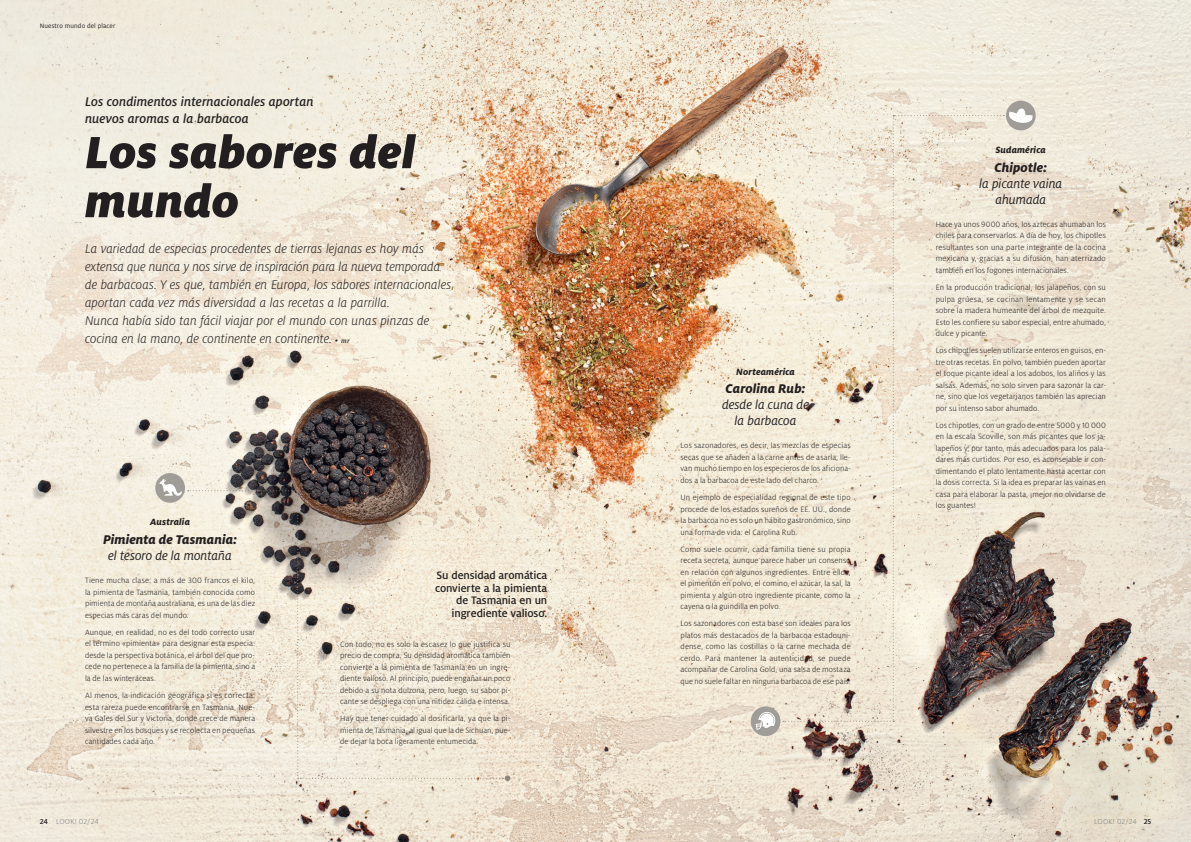
<style>
.page{position:relative;width:1191px;height:842px;background:#fff}
.page>*{position:absolute;margin:0;border:0;box-sizing:border-box;transform-origin:0 0}
.t1{font:italic 900 50px/49px "Milo Pro";letter-spacing:.005em;color:#231f20}
.t2{font:italic 300 14px/18px "Milo Pro";letter-spacing:-.005em;color:#231f20}
.t3{font:italic 14px/16px "Milo Pro";letter-spacing:-.01em;color:#231f20;text-align:center}
.t4{font:italic 500 14px/17px "Milo Pro";color:#231f20}
.t5{font:italic 800 14px "Milo Pro";letter-spacing:.005em;color:#231f20}
.t6{font:500 12px/12.5px "Milo Pro";letter-spacing:-.01em;color:#231f20;text-align:right}
.t7{font:italic 800 10px "Milo Pro";letter-spacing:.01em;color:#231f20}
.t8{font:300 8.5px/11.5px "Milo Pro";letter-spacing:.01em;color:#231f20;text-align:justify}
.t9{font:300 8px "Milo Pro";letter-spacing:.005em;color:#808285}
.t10{font:7px "Milo Pro";letter-spacing:.02em;color:#231f20}
.s1{font-family:"Milo Serif Pro";font-weight:400;font-style:normal;font-size:8.5px}
.s2{font-family:"Milo Serif Pro";font-weight:500;font-size:7px}
.s3{font-weight:500;color:#231f20}
</style>
<div class="page">
<img style="left:0;top:0;width:1191px;height:842px">
<div style="left:155px;top:473px;width:30px;height:30px;background:#a09d99;border-radius:50%"></div>
<svg style="left:159px;top:479px;width:23px;height:17px"></svg>
<div style="left:751px;top:706px;width:29px;height:30px;background:#a09d99;border-radius:50%"></div>
<svg style="left:755px;top:712px;width:21px;height:18px"></svg>
<svg style="left:188px;top:490px;width:322px;height:291px;background:#e1d8c8"></svg>
<div style="left:1006px;top:101px;width:29px;height:29px;background:#a09d99;border-radius:50%"></div>
<svg style="left:783px;top:108px;width:249px;height:614px;background:#e1d8c8"></svg>
<p class="t10" style="left:40px;top:22px;width:77px">Nuestro mundo del placer</p>
<h2 class="t4" style="left:85px;top:93px;width:230px">Los condimentos internacionales aportan nuevos aromas a la barbacoa</h2>
<h1 class="t1" style="left:85px;top:127px;width:332px">Los sabores del mundo</h1>
<p class="t2" style="left:85px;top:240px;width:368px">La variedad de especias procedentes de tierras lejanas es hoy más extensa que nunca y nos sirve de inspiración para la nueva temporada de barbacoas. Y es que, también en Europa, los sabores internacionales aportan cada vez más diversidad a las recetas a la parrilla.<br>Nunca había sido tan fácil viajar por el mundo con unas pinzas de cocina en la mano, de continente en continente. <span class="s1">•</span> <span class="s2">mr</span></p>
<p class="t7" style="left:150px;top:516px;width:41px">Australia</p>
<h2 class="t5" style="left:103px;top:532px;width:136px">Pimienta de Tasmania:</h2>
<h2 class="t3" style="left:108px;top:548px;width:125px">el tesoro de la montaña</h2>
<p class="t8" style="left:85px;top:575px;width:172px">Tiene mucha clase: a más de 300 francos el kilo, la pimienta de Tasmania, también conocida como pimienta de montaña australiana, es una de las diez especias más caras del mundo.</p>
<p class="t8" style="left:85px;top:627px;width:172px">Aunque, en realidad, no es del todo correcto usar el término «pimienta» para designar esta especia: desde la perspectiva botánica, el árbol del que pro&shy;cede no pertenece a la familia de la pimienta, sino a la de las winteráceas.</p>
<p class="t8" style="left:85px;top:690px;width:172px">Al menos, la indicación geográfica sí es correcta: esta rareza puede encontrarse en Tasmania, Nue&shy;va Gales del Sur y Victoria, donde crece de manera silvestre en los bosques y se recolecta en pequeñas cantidades cada año.</p>
<h3 class="t6" style="left:435px;top:569px;width:114px">Su densidad aromática convierte a la pimienta de Tasmania en un ingrediente valioso.</h3>
<p class="t8" style="left:340px;top:638px;width:172px">Con todo, no es solo la escasez lo que justifica su precio de compra. Su densidad aromática también convierte a la pimienta de Tasmania en un ingre&shy;diente valioso. Al principio, puede engañar un poco debido a su nota dulzona, pero, luego, su sabor pi&shy;cante se despliega con una nitidez cálida e intensa.</p>
<p class="t8" style="left:340px;top:713px;width:172px">Hay que tener cuidado al dosificarla, ya que la pi&shy;mienta de Tasmania, al igual que la de Sichuan, pue&shy;de dejar la boca ligeramente entumecida.</p>
<p class="t7" style="left:736px;top:366px;width:60px">Norteamérica</p>
<h2 class="t5" style="left:725px;top:381px;width:82px">Carolina Rub:</h2>
<h2 class="t3" style="left:722px;top:397px;width:89px">desde la cuna de la barbacoa</h2>
<p class="t8" style="left:680px;top:440px;width:172px">Los sazonadores, es decir, las mezclas de especias secas que se añaden a la carne antes de asarla, lle&shy;van mucho tiempo en los especieros de los aficiona&shy;dos a la barbacoa de este lado del charco.</p>
<p class="t8" style="left:680px;top:492px;width:172px">Un ejemplo de especialidad regional de este tipo procede de los estados sureños de EE. UU., donde la barbacoa no es solo un hábito gastronómico, sino una forma de vida: el Carolina Rub.</p>
<p class="t8" style="left:680px;top:543px;width:172px">Como suele ocurrir, cada familia tiene su propia receta secreta, aunque parece haber un consenso en relación con algunos ingredientes. Entre ellos, el pimentón en polvo, el comino, el azúcar, la sal, la pimienta y algún otro ingrediente picante, como la cayena o la guindilla en polvo.</p>
<p class="t8" style="left:680px;top:618px;width:172px">Los sazonadores con esta base son ideales para los platos más destacados de la barbacoa estadouni&shy;dense, como las costillas o la carne mechada de cerdo. Para mantener la autenticidad, se puede acompañar de Carolina Gold, una salsa de mostaza que no suele faltar en ninguna barbacoa de ese país.</p>
<p class="t7" style="left:995px;top:144px;width:52px">Sudamérica</p>
<h2 class="t5" style="left:994px;top:159px;width:54px">Chipotle:</h2>
<h2 class="t3" style="left:979px;top:176px;width:85px">la picante vaina ahumada</h2>
<p class="t8" style="left:935px;top:218px;width:172px">Hace ya unos 9000 años, los aztecas ahumaban los chiles para conservarlos. A día de hoy, los chipotles resultantes son una parte integrante de la cocina mexicana y, gracias a su difusión, han aterrizado también en los fogones internacionales.</p>
<p class="t8" style="left:935px;top:282px;width:172px">En la producción tradicional, los jalapeños, con su pulpa gruesa, se cocinan lentamente y se secan sobre la madera humeante del árbol de mezquite.<br>Esto les confiere su sabor especial, entre ahumado, dulce y picante.</p>
<p class="t8" style="left:935px;top:345px;width:172px">Los chipotles suelen utilizarse enteros en guisos, en&shy;tre otras recetas. En polvo, también pueden aportar el toque picante ideal a los adobos, los aliños y las salsas. Además, no solo sirven para sazonar la car&shy;ne, sino que los vegetarianos también las aprecian por su intenso sabor ahumado.</p>
<p class="t8" style="left:935px;top:419px;width:172px">Los chipotles, con un grado de entre 5000 y 10 000 en la escala Scoville, son más picantes que los ja&shy;lapeños y, por tanto, más adecuados para los pala&shy;dares más curtidos. Por eso, es aconsejable ir con&shy;dimentando el plato lentamente hasta acertar con la dosis correcta. Si la idea es preparar las vainas en casa para elaborar la pasta, ¡mejor no olvidarse de los guantes!</p>
<p class="t9" style="left:40px;top:817px;width:60px"><span class="s3">24</span> LOOK! 02/24</p>
<p class="t9" style="left:1094px;top:817px;width:59px">LOOK! 02/24 <span class="s3">25</span></p>
</div>
